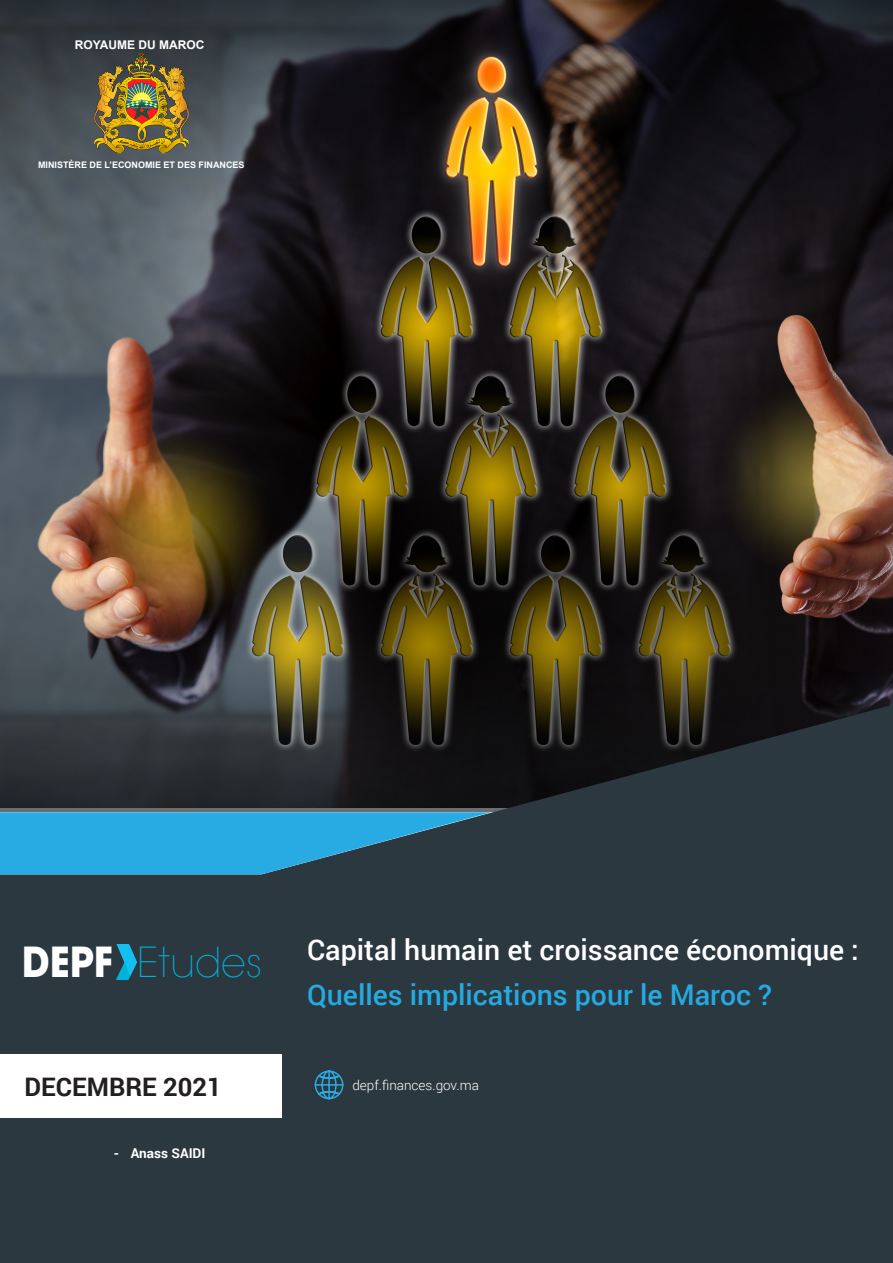
<style>
.page{position:relative;width:893px;height:1263px;background:#fff}
.page>*{position:absolute;margin:0;border:0;box-sizing:border-box;transform-origin:0 0}
.t1{font:200 41.1px "ITC Avant Garde Std";color:#00b1d9;scale:.95 1}
.t2{font:500 28.5px "Roboto";color:#fff}
.t3{font:500 28.5px "Roboto";color:#24aae1}
.t4{font:700 25.5px "Roboto";color:#231f20}
.t5{font:300 13.5px "Roboto";color:#fff}
.t6{font:700 13.5px "Roboto";color:#fff}
.t7{font:700 12px "Arial";color:#fff}
.t8{font:700 9px "Arial";color:#fff}
.s1{font-weight:700;color:#fff}
</style>
<div class="page">
<img style="left:0;top:0;width:893px;height:701px">
<svg style="left:0;top:701px;width:893px;height:562px;background:#2a353c"></svg>
<svg style="left:0;top:812px;width:491px;height:62px;background:#2991bd"></svg>
<div style="left:0;top:1054px;width:282px;height:63px;background:#fff"></div>
<svg style="left:116px;top:944px;width:21px;height:36px"></svg>
<img style="left:56px;top:53px;width:171px;height:102px">
<svg style="left:314px;top:1070px;width:30px;height:30px"></svg>
<p class="t7" style="left:75px;top:37px;width:131px">ROYAUME DU MAROC</p>
<p class="t8" style="left:38px;top:159px;width:208px">MINISTÈRE DE L’ECONOMIE ET DES FINANCES</p>
<h1 class="t1" style="left:22px;top:938px;width:255px"><span class="s1">DEPF</span> Etudes</h1>
<p class="t2" style="left:307px;top:929px;width:553px">Capital humain et croissance économique :</p>
<p class="t3" style="left:307px;top:974px;width:466px">Quelles implications pour le Maroc ?</p>
<p class="t4" style="left:24px;top:1069px;width:199px">DECEMBRE 2021</p>
<p class="t5" style="left:352px;top:1076px;width:128px">depf.finances.gov.ma</p>
<p class="t6" style="left:114px;top:1144px;width:93px">- Anass SAIDI</p>
</div>
